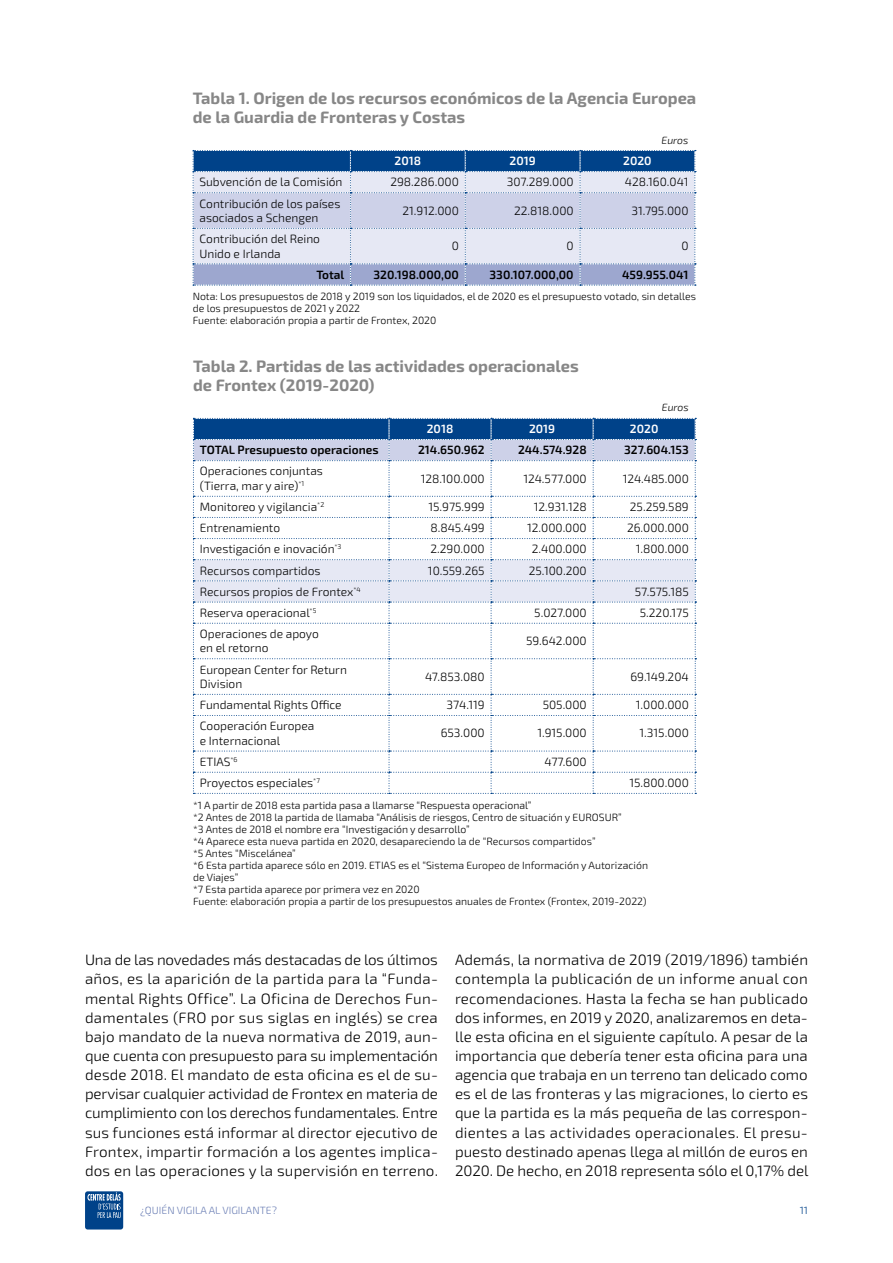
<style>
.page{position:relative;width:893px;height:1263px;background:#fff}
.page>*{position:absolute;margin:0;border:0;box-sizing:border-box;transform-origin:0 0}
.t1{font:700 16.5px/19.2px "Exo 2.0";color:#878787}
.t2{font:300 15px/19.2px "Exo 2.0";color:#000;text-align:justify}
.t3{font:300 12px/14.4px "Exo 2.0";color:#000}
.t4{font:600 12px "Exo 2.0";color:#000}
.t5{font:600 12px "Exo 2.0";color:#fff}
.t6{font:300 10.5px/12px "Exo 2.0";color:#000}
.t7{font:300 10.5px "Exo 2.0";color:#6d80b6}
.t8{font:italic 300 10.5px "Exo 2.0";color:#000}
.t9{font:300 10.5px "Exo 2.0";color:#004289}
</style>
<div class="page">
<div style="left:85px;top:1191px;width:38px;height:38px;background:#004289;border-radius:3px"></div>
<svg style="left:87px;top:1192px;width:34px;height:26px"></svg>
<svg style="left:193px;top:150px;width:503px;height:136px;background:#b0beda"></svg>
<svg style="left:193px;top:418px;width:503px;height:376px"></svg>
<p class="t1" style="left:193px;top:89px;width:505px">Tabla 1. Origen de los recursos económicos de la Agencia Europea de la Guardia de Fronteras y Costas</p>
<p class="t8" style="left:662px;top:134px;width:28px">Euros</p>
<p class="t5" style="left:395px;top:154px;width:28px">2018</p>
<p class="t5" style="left:510px;top:154px;width:28px">2019</p>
<p class="t5" style="left:623px;top:154px;width:30px">2020</p>
<p class="t3" style="left:199px;top:175px;width:145px">Subvención de la Comisión</p>
<p class="t3" style="left:390px;top:175px;width:70px">298.286.000</p>
<p class="t3" style="left:507px;top:175px;width:68px">307.289.000</p>
<p class="t3" style="left:625px;top:175px;width:65px">428.160.041</p>
<p class="t3" style="left:199px;top:196px;width:142px">Contribución de los países asociados a Schengen</p>
<p class="t3" style="left:402px;top:204px;width:58px">21.912.000</p>
<p class="t3" style="left:514px;top:204px;width:61px">22.818.000</p>
<p class="t3" style="left:631px;top:204px;width:59px">31.795.000</p>
<p class="t3" style="left:199px;top:232px;width:122px">Contribución del Reino<br>Unido e Irlanda</p>
<p class="t3" style="left:452px;top:239px;width:9px">0</p>
<p class="t3" style="left:566px;top:239px;width:9px">0</p>
<p class="t3" style="left:681px;top:239px;width:9px">0</p>
<p class="t4" style="left:316px;top:267px;width:29px">Total</p>
<p class="t4" style="left:373px;top:267px;width:87px">320.198.000,00</p>
<p class="t4" style="left:490px;top:267px;width:86px">330.107.000,00</p>
<p class="t4" style="left:622px;top:267px;width:68px">459.955.041</p>
<p class="t6" style="left:193px;top:291px;width:505px">Nota: Los presupuestos de 2018 y 2019 son los liquidados, el de 2020 es el presupuesto votado, sin detalles de los presupuestos de 2021 y 2022<br>Fuente: elaboración propia a partir de Frontex, 2020</p>
<p class="t1" style="left:193px;top:357px;width:387px">Tabla 2. Partidas de las actividades operacionales de Frontex (2019-2020)</p>
<p class="t8" style="left:662px;top:402px;width:28px">Euros</p>
<p class="t5" style="left:427px;top:422px;width:28px">2018</p>
<p class="t5" style="left:529px;top:422px;width:28px">2019</p>
<p class="t5" style="left:630px;top:422px;width:30px">2020</p>
<p class="t4" style="left:200px;top:443px;width:180px">TOTAL Presupuesto operaciones</p>
<p class="t4" style="left:418px;top:443px;width:68px">214.650.962</p>
<p class="t4" style="left:518px;top:443px;width:70px">244.574.928</p>
<p class="t4" style="left:624px;top:443px;width:66px">327.604.153</p>
<p class="t3" style="left:200px;top:464px;width:125px">Operaciones conjuntas (Tierra, mar y aire)<sup>*1</sup></p>
<p class="t3" style="left:421px;top:471px;width:65px">128.100.000</p>
<p class="t3" style="left:523px;top:471px;width:65px">124.577.000</p>
<p class="t3" style="left:623px;top:471px;width:68px">124.485.000</p>
<p class="t3" style="left:200px;top:500px;width:126px">Monitoreo y vigilancia<sup>*2</sup></p>
<p class="t3" style="left:428px;top:500px;width:58px">15.975.999</p>
<p class="t3" style="left:534px;top:500px;width:55px">12.931.128</p>
<p class="t3" style="left:630px;top:500px;width:60px">25.259.589</p>
<p class="t3" style="left:200px;top:521px;width:82px">Entrenamiento</p>
<p class="t3" style="left:430px;top:521px;width:56px">8.845.499</p>
<p class="t3" style="left:527px;top:521px;width:61px">12.000.000</p>
<p class="t3" style="left:627px;top:521px;width:63px">26.000.000</p>
<p class="t3" style="left:200px;top:542px;width:143px">Investigación e inovación<sup>*3</sup></p>
<p class="t3" style="left:430px;top:542px;width:56px">2.290.000</p>
<p class="t3" style="left:532px;top:542px;width:56px">2.400.000</p>
<p class="t3" style="left:636px;top:542px;width:55px">1.800.000</p>
<p class="t3" style="left:200px;top:563px;width:122px">Recursos compartidos</p>
<p class="t3" style="left:428px;top:563px;width:58px">10.559.265</p>
<p class="t3" style="left:529px;top:563px;width:59px">25.100.200</p>
<p class="t3" style="left:200px;top:584px;width:163px">Recursos propios de Frontex<sup>*4</sup></p>
<p class="t3" style="left:635px;top:584px;width:56px">57.575.185</p>
<p class="t3" style="left:200px;top:606px;width:118px">Reserva operacional<sup>*5</sup></p>
<p class="t3" style="left:534px;top:606px;width:54px">5.027.000</p>
<p class="t3" style="left:640px;top:606px;width:50px">5.220.175</p>
<p class="t3" style="left:200px;top:627px;width:121px">Operaciones de apoyo en el retorno</p>
<p class="t3" style="left:526px;top:634px;width:62px">59.642.000</p>
<p class="t3" style="left:200px;top:662px;width:149px">European Center for Return<br>Division</p>
<p class="t3" style="left:425px;top:670px;width:61px">47.853.080</p>
<p class="t3" style="left:630px;top:670px;width:60px">69.149.204</p>
<p class="t3" style="left:200px;top:698px;width:143px">Fundamental Rights Office</p>
<p class="t3" style="left:447px;top:698px;width:40px">374.119</p>
<p class="t3" style="left:543px;top:698px;width:46px">505.000</p>
<p class="t3" style="left:636px;top:698px;width:54px">1.000.000</p>
<p class="t3" style="left:200px;top:719px;width:116px">Cooperación Europea e Internacional</p>
<p class="t3" style="left:441px;top:726px;width:45px">653.000</p>
<p class="t3" style="left:537px;top:726px;width:51px">1.915.000</p>
<p class="t3" style="left:640px;top:726px;width:51px">1.315.000</p>
<p class="t3" style="left:200px;top:755px;width:39px">ETIAS<sup>*6</sup></p>
<p class="t3" style="left:544px;top:755px;width:44px">477.600</p>
<p class="t3" style="left:200px;top:776px;width:122px">Proyectos especiales<sup>*7</sup></p>
<p class="t3" style="left:629px;top:776px;width:61px">15.800.000</p>
<p class="t6" style="left:193px;top:799px;width:457px">*1 A partir de 2018 esta partida pasa a llamarse “Respuesta operacional”<br>*2 Antes de 2018 la partida de llamaba “Análisis de riesgos, Centro de situación y EUROSUR”<br>*3 Antes de 2018 el nombre era “Investigación y desarrollo”<br>*4 Aparece esta nueva partida en 2020, desapareciendo la de “Recursos compartidos”<br>*5 Antes “Miscelánea”<br>*6 Esta partida aparece sólo en 2019. ETIAS es el “Sistema Europeo de Información y Autorización de Viajes”<br>*7 Esta partida aparece por primera vez en 2020<br>Fuente: elaboración propia a partir de los presupuestos anuales de Frontex (Frontex, 2019-2022)</p>
<p class="t2" style="left:85px;top:951px;width:354px">Una de las novedades más destacadas de los últimos años, es la aparición de la partida para la “Funda&shy;mental Rights Office”. La Oficina de Derechos Fun&shy;damentales (FRO por sus siglas en inglés) se crea bajo mandato de la nueva normativa de 2019, aun&shy;que cuenta con presupuesto para su implementación desde 2018. El mandato de esta oficina es el de su&shy;pervisar cualquier actividad de Frontex en materia de cumplimiento con los derechos fundamentales. Entre sus funciones está informar al director ejecutivo de Frontex, impartir formación a los agentes implica&shy;dos en las operaciones y la supervisión en terreno.</p>
<p class="t2" style="left:455px;top:951px;width:355px">Además, la normativa de 2019 (2019/1896) también contempla la publicación de un informe anual con recomendaciones. Hasta la fecha se han publicado dos informes, en 2019 y 2020, analizaremos en deta&shy;lle esta oficina en el siguiente capítulo. A pesar de la importancia que debería tener esta oficina para una agencia que trabaja en un terreno tan delicado como es el de las fronteras y las migraciones, lo cierto es que la partida es la más pequeña de las correspon&shy;dientes a las actividades operacionales. El presu&shy;puesto destinado apenas llega al millón de euros en 2020. De hecho, en 2018 representa sólo el 0,17% del</p>
<p class="t7" style="left:140px;top:1204px;width:138px">¿QUIÉN VIGILA AL VIGILANTE?</p>
<p class="t9" style="left:800px;top:1204px;width:10px">11</p>
</div>
